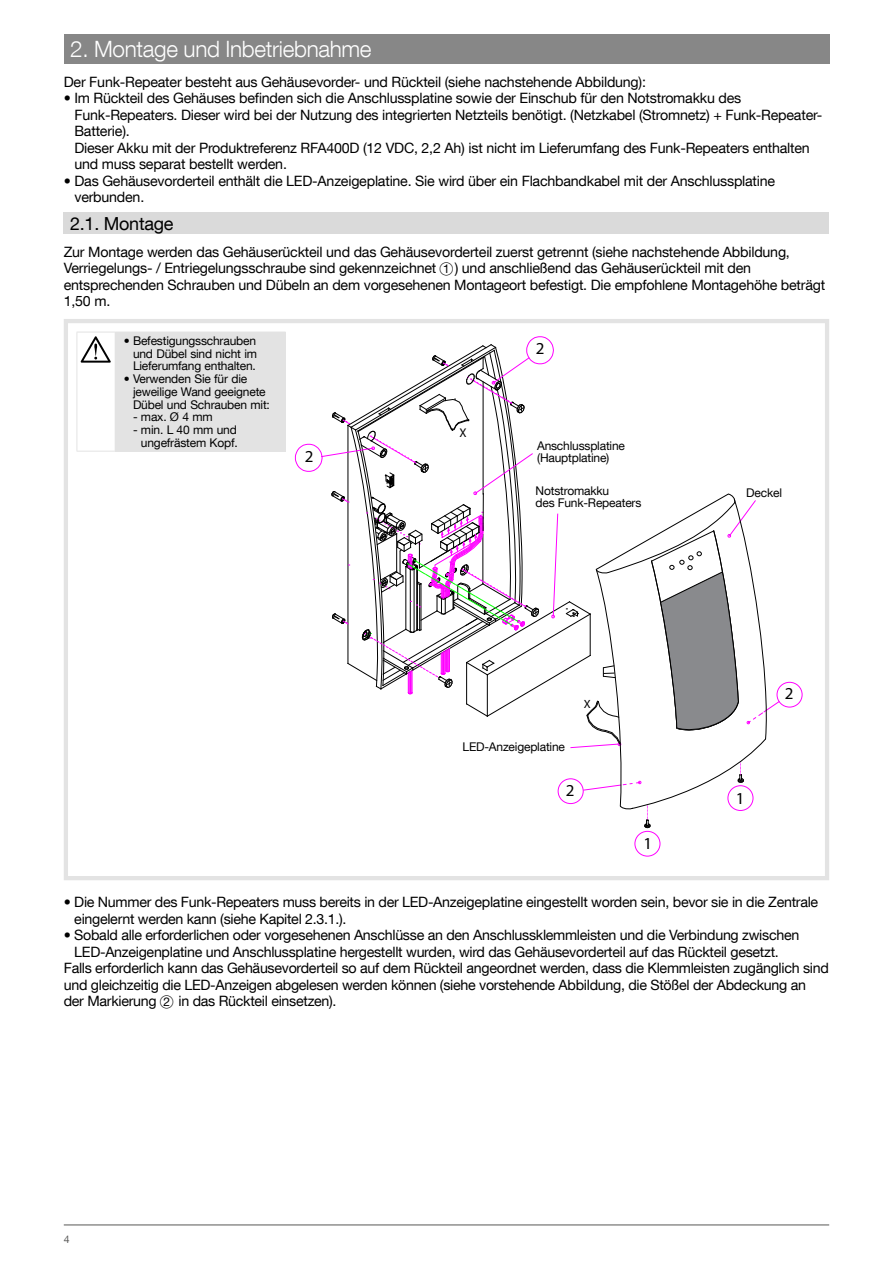
<style>
.page{position:relative;width:893px;height:1263px;background:#fff}
.page>*{position:absolute;margin:0;border:0;box-sizing:border-box;transform-origin:0 0}
.t1{font:300 22.5px "Helvetica Neue LT Com";letter-spacing:-.015em;color:#fff}
.t2{font:18px "Helvetica Neue LT Com";letter-spacing:-.015em;color:#000}
.t3{font:16.8px "Myriad Pro";color:#000}
.t4{font:14.25px/16.5px "Helvetica Neue LT Com";letter-spacing:-.015em;color:#000}
.t5{font:12.75px "Myriad Pro";color:#000}
.t6{font:12px/12.8px "Helvetica Neue LT Com";letter-spacing:-.015em;color:#000}
.t7{font:12px "Myriad Pro";color:#000}
.t8{font:10.5px "Helvetica Neue LT Com";color:#575756}
.s1{font-family:"Hager Chiffres 1"}
</style>
<div class="page">
<hr style="left:64px;top:1225px;width:765px;height:1px;background:#575756">
<div style="left:64px;top:213px;width:765px;height:21px;background:#dadada"></div>
<div style="left:64px;top:319px;width:765px;height:561px;border:4px solid #e3e3e3"></div>
<div style="left:64px;top:34px;width:765px;height:30px;background:#878787"></div>
<div style="left:777px;top:682px;width:25px;height:25px;border:1px solid #f0f;border-radius:50%"></div>
<div style="left:635px;top:831px;width:25px;height:25px;border:1px solid #f0f;border-radius:50%"></div>
<svg style="left:295px;top:336px;width:485px;height:492px"></svg>
<div style="left:115px;top:332px;width:170px;height:119px;background:#e3e3e3"></div>
<hr style="left:77px;top:332px;width:38px;height:1px;background:#e3e3e3">
<hr style="left:77px;top:332px;width:1px;height:119px;background:#e3e3e3">
<hr style="left:285px;top:332px;width:1px;height:119px;background:#e3e3e3">
<hr style="left:77px;top:451px;width:38px;height:1px;background:#e3e3e3">
<hr style="left:115px;top:451px;width:171px;height:1px;background:#e3e3e3">
<svg style="left:81px;top:336px;width:30px;height:27px"></svg>
<h1 class="t1" style="left:70px;top:35px;width:303px">2. Montage und Inbetriebnahme</h1>
<p class="t4" style="left:64px;top:73px;width:584px">Der Funk-Repeater besteht aus Gehäusevorder- und Rückteil (siehe nachstehende Abbildung):</p>
<p class="t4" style="left:74px;top:90px;width:749px;text-indent:-11px">• Im Rückteil des Gehäuses befinden sich die Anschlussplatine sowie der Einschub für den Notstromakku des Funk-Repeaters. Dieser wird bei der Nutzung des integrierten Netzteils benötigt. (Netzkabel (Stromnetz) + Funk-Repeater-Batterie).<br>Dieser Akku mit der Produktreferenz RFA400D (12 VDC, 2,2 Ah) ist nicht im Lieferumfang des Funk-Repeaters enthalten und muss separat bestellt werden.</p>
<p class="t4" style="left:74px;top:172px;width:702px;text-indent:-11px">• Das Gehäusevorderteil enthält die LED-Anzeigeplatine. Sie wird über ein Flachbandkabel mit der Anschlussplatine verbunden.</p>
<p class="t2" style="left:70px;top:212px;width:105px">2.1. Montage</p>
<p class="t4" style="left:64px;top:243px;width:763px">Zur Montage werden das Gehäuserückteil und das Gehäusevorderteil zuerst getrennt (siehe nachstehende Abbildung, Verriegelungs- / Entriegelungsschraube sind gekennzeichnet <span class="s1">1</span>) und anschließend das Gehäuserückteil mit den entsprechenden Schrauben und Dübeln an dem vorgesehenen Montageort befestigt. Die empfohlene Montagehöhe beträgt 1,50 m.</p>
<p class="t6" style="left:133px;top:334px;width:126px;text-align:justify;text-indent:-9px">• Befestigungsschrauben und Dübel sind nicht im Lieferumfang enthalten.</p>
<p class="t6" style="left:133px;top:372px;width:138px;text-indent:-9px">• Verwenden Sie für die jeweilige Wand geeignete<br>Dübel und Schrauben mit:</p>
<p class="t6" style="left:133px;top:410px;width:81px">- max. Ø 4 mm</p>
<p class="t6" style="left:133px;top:423px;width:106px;text-align:right">- min. L 40 mm und ungefrästem Kopf.</p>
<p class="t3" style="left:305px;top:446px;width:10px">2</p>
<p class="t5" style="left:459px;top:425px;width:9px">X</p>
<p class="t3" style="left:536px;top:338px;width:10px">2</p>
<p class="t6" style="left:537px;top:439px;width:89px;line-height:12px">Anschlussplatine (Hauptplatine)</p>
<p class="t6" style="left:536px;top:485px;width:107px;line-height:12px">Notstromakku<br>des Funk-Repeaters</p>
<p class="t6" style="left:746px;top:486px;width:37px">Deckel</p>
<p class="t7" style="left:584px;top:697px;width:8px">X</p>
<p class="t3" style="left:785px;top:683px;width:10px">2</p>
<p class="t6" style="left:463px;top:740px;width:104px">LED-Anzeigeplatine</p>
<p class="t3" style="left:566px;top:780px;width:10px">2</p>
<p class="t3" style="left:643px;top:833px;width:10px">1</p>
<p class="t3" style="left:736px;top:787px;width:10px">1</p>
<p class="t4" style="left:74px;top:894px;width:745px;text-indent:-11px">• Die Nummer des Funk-Repeaters muss bereits in der LED-Anzeigeplatine eingestellt worden sein, bevor sie in die Zentrale eingelernt werden kann (siehe Kapitel 2.3.1.).</p>
<p class="t4" style="left:64px;top:927px;width:737px">• Sobald alle erforderlichen oder vorgesehenen Anschlüsse an den Anschlussklemmleisten und die Verbindung zwischen</p>
<p class="t4" style="left:74px;top:943px;width:706px">LED-Anzeigenplatine und Anschlussplatine hergestellt wurden, wird das Gehäusevorderteil auf das Rückteil gesetzt.</p>
<p class="t4" style="left:64px;top:960px;width:766px">Falls erforderlich kann das Gehäusevorderteil so auf dem Rückteil angeordnet werden, dass die Klemmleisten zugänglich sind</p>
<p class="t4" style="left:64px;top:976px;width:744px">und gleichzeitig die LED-Anzeigen abgelesen werden können (siehe vorstehende Abbildung, die Stößel der Abdeckung an</p>
<p class="t4" style="left:64px;top:993px;width:274px">der Markierung <span class="s1">2</span> in das Rückteil einsetzen).</p>
<p class="t8" style="left:64px;top:1232px;width:7px">4</p>
</div>
